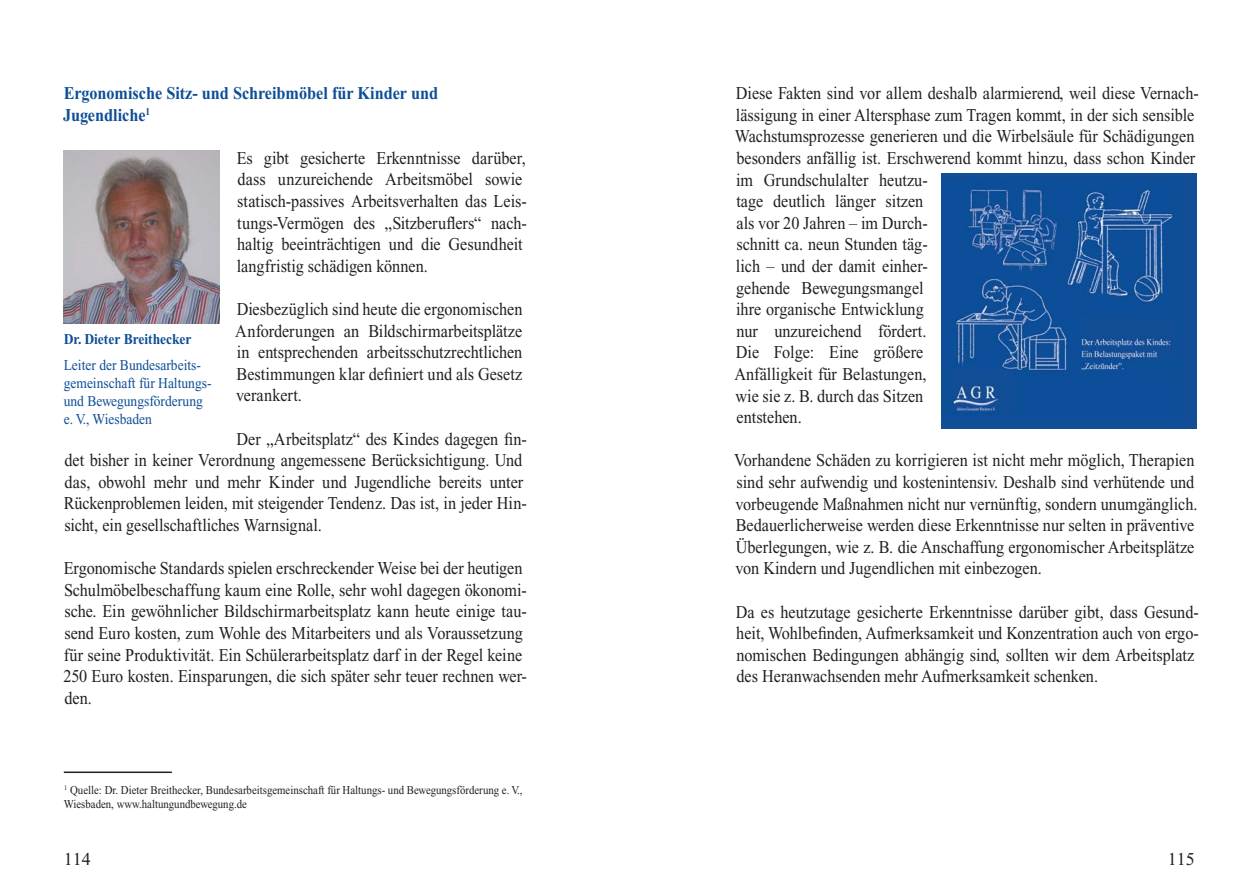
<style>
.page{position:relative;width:1259px;height:893px;background:#fff}
.page>*{position:absolute;margin:0;border:0;box-sizing:border-box;transform-origin:0 0}
.t1{font:18px/21.6px "Times New Roman";color:#231f20;scale:.9 1}
.t2{font:700 18px/21.6px "Times New Roman";color:#0e4e96;scale:.9 1}
.t3{font:18px "Times New Roman";color:#231f20}
.t4{font:15px/18px "Times New Roman";color:#0e4e96;scale:.9 1}
.t5{font:700 15px "Times New Roman";color:#0e4e96;scale:.9 1}
.t6{font:12px/14.4px "Times New Roman";color:#231f20;scale:.9 1}
</style>
<div class="page">
<hr style="left:64px;top:771px;width:108px;height:2px;background:#231f20">
<img style="left:64px;top:151px;width:155px;height:173px">
<img style="left:941px;top:173px;width:255px;height:255px">
<p class="t2" style="left:63px;top:84px;width:418px">Ergonomische Sitz- und Schreibmöbel für Kinder und<br>Jugendliche<sup>1</sup></p>
<p class="t1" style="left:237px;top:149px;width:324px">Es gibt gesicherte Erkenntnisse darüber, dass unzureichende Arbeitsmöbel sowie statisch-passives Arbeitsverhalten das Leis&shy;tungs-Vermögen des „Sitzberuflers“ nach&shy;haltig beeinträchtigen und die Gesundheit langfristig schädigen können.</p>
<p class="t1" style="left:235px;top:300px;width:320px;text-align:justify">Diesbezüglich sind heute die ergonomischen Anforderungen an Bildschirmarbeitsplätze in entsprechenden arbeitsschutzrechtlichen Bestimmungen klar definiert und als Gesetz verankert.</p>
<p class="t1" style="left:64px;top:429px;width:516px;text-indent:173px">Der „Arbeitsplatz“ des Kindes dagegen fin&shy;det bisher in keiner Verordnung angemessene Berücksichtigung. Und das, obwohl mehr und mehr Kinder und Jugendliche bereits unter Rückenproblemen leiden, mit steigender Tendenz. Das ist, in jeder Hin&shy;sicht, ein gesellschaftliches Warnsignal.</p>
<p class="t1" style="left:64px;top:559px;width:516px">Ergonomische Standards spielen erschreckender Weise bei der heutigen Schulmöbelbeschaffung kaum eine Rolle, sehr wohl dagegen ökonomi&shy;sche. Ein gewöhnlicher Bildschirmarbeitsplatz kann heute einige tau&shy;send Euro kosten, zum Wohle des Mitarbeiters und als Voraussetzung für seine Produktivität. Ein Schülerarbeitsplatz darf in der Regel keine 250 Euro kosten. Einsparungen, die sich später sehr teuer rechnen wer&shy;den.</p>
<p class="t5" style="left:64px;top:334px;width:143px">Dr. Dieter Breithecker</p>
<p class="t4" style="left:64px;top:358px;width:166px">Leiter der Bundesarbeits&shy;gemeinschaft für Haltungs&shy;und Bewegungsförderung e. V., Wiesbaden</p>
<p class="t6" style="left:64px;top:783px;width:511px"><sup>1</sup> Quelle: Dr. Dieter Breithecker, Bundesarbeitsgemeinschaft für Haltungs- und Bewegungsförderung e. V.,<br>Wiesbaden, www.haltungundbewegung.de</p>
<p class="t1" style="left:734px;top:84px;width:517px">Diese Fakten sind vor allem deshalb alarmierend, weil diese Vernach&shy;lässigung in einer Altersphase zum Tragen kommt, in der sich sensible Wachstumsprozesse generieren und die Wirbelsäule für Schädigungen besonders anfällig ist. Erschwerend kommt hinzu, dass schon Kinder im Grundschulalter heutzu-<br>tage deutlich länger sitzen<br>als vor 20 Jahren – im Durch-<br>schnitt ca. neun Stunden täg-<br>lich – und der damit einher-<br>gehende Bewegungsmangel<br>ihre organische Entwicklung<br>nur unzureichend fördert.<br>Die Folge: Eine größere<br>Anfälligkeit für Belastungen,<br>wie sie z. B. durch das Sitzen<br>entstehen.</p>
<p class="t1" style="left:734px;top:451px;width:516px">Vorhandene Schäden zu korrigieren ist nicht mehr möglich, Therapien sind sehr aufwendig und kostenintensiv. Deshalb sind verhütende und vorbeugende Maßnahmen nicht nur vernünftig, sondern unumgänglich.<br>Bedauerlicherweise werden diese Erkenntnisse nur selten in präventive Überlegungen, wie z. B. die Anschaffung ergonomischer Arbeitsplätze von Kindern und Jugendlichen mit einbezogen.</p>
<p class="t1" style="left:736px;top:602px;width:516px">Da es heutzutage gesicherte Erkenntnisse darüber gibt, dass Gesund&shy;heit, Wohlbefinden, Aufmerksamkeit und Konzentration auch von ergo&shy;nomischen Bedingungen abhängig sind, sollten wir dem Arbeitsplatz des Heranwachsenden mehr Aufmerksamkeit schenken.</p>
<p class="t3" style="left:64px;top:852px;width:28px">114</p>
<p class="t3" style="left:1167px;top:852px;width:28px">115</p>
</div>
